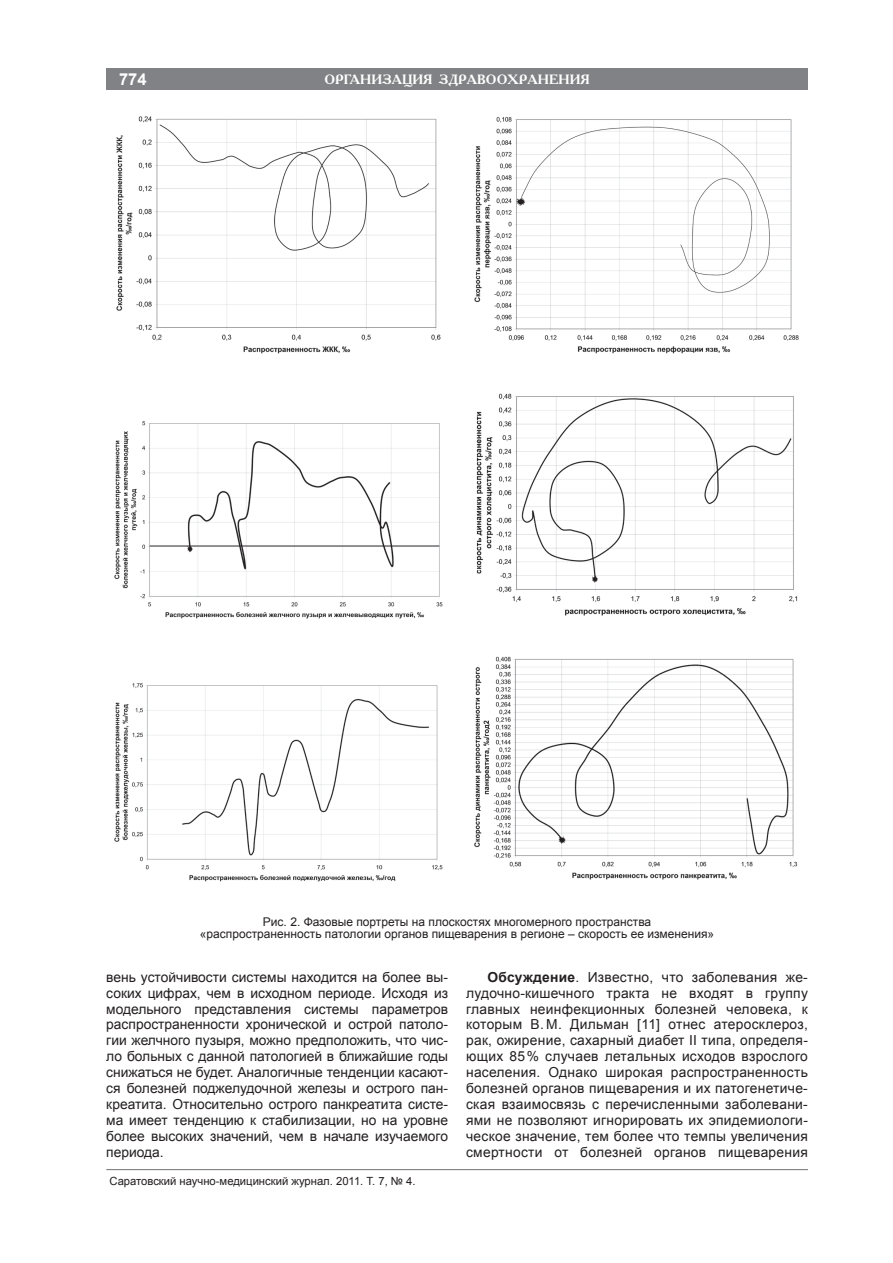
<style>
.page{position:relative;width:893px;height:1263px;background:#fff}
.page>*{position:absolute;margin:0;border:0;box-sizing:border-box;transform-origin:0 0}
.t1{font:700 16.5px "Arial";color:#fff}
.t2{font:13.8px/15.9px "Arial";color:#231f20;text-align:justify}
.t3{font:700 13.5px "Academy C";color:#fff}
.t4{font:12px/12px "Arial";color:#231f20;text-align:center}
.t5{font:11.25px "Arial";color:#231f20}
.s1{font-weight:700}
</style>
<div class="page">
<hr style="left:106px;top:1169px;width:702px;height:1px;background:#808285">
<div style="left:106px;top:68px;width:702px;height:21px;background:#808285"></div>
<img style="left:116px;top:116px;width:325px;height:238px">
<img style="left:474px;top:117px;width:325px;height:237px">
<img style="left:114px;top:421px;width:329px;height:198px">
<img style="left:476px;top:393px;width:322px;height:223px">
<img style="left:114px;top:683px;width:329px;height:199px">
<img style="left:474px;top:656px;width:324px;height:224px">
<p class="t1" style="left:119px;top:68px;width:29px">774</p>
<p class="t3" style="left:324px;top:71px;width:11px">ОРГАНИ</p>
<p class="t3" style="left:382px;top:71px;width:21px">ЗАЦИ</p>
<p class="t3" style="left:423px;top:71px;width:36px">Я ЗДРАВОО</p>
<p class="t3" style="left:507px;top:71px;width:23px">ХРАНЕНИ</p>
<p class="t3" style="left:580px;top:71px;width:11px">Я</p>
<p class="t4" style="left:200px;top:916px;width:516px">Рис. 2. Фазовые портреты на плоскостях многомерного пространства<br>«распространенность патологии органов пищеварения в регионе – скорость ее изменения»</p>
<p class="t2" style="left:106px;top:969px;width:343px">вень устойчивости системы находится на более вы&shy;соких цифрах, чем в исходном периоде. Исходя из модельного представления системы параметров распространенности хронической и острой патоло&shy;гии желчного пузыря, можно предположить, что чис&shy;ло больных с данной патологией в ближайшие годы снижаться не будет. Аналогичные тенденции касают&shy;ся болезней поджелудочной железы и острого пан&shy;креатита. Относительно острого панкреатита систе&shy;ма имеет тенденцию к стабилизации, но на уровне более высоких значений, чем в начале изучаемого периода.</p>
<p class="t2" style="left:466px;top:969px;width:343px;text-indent:21px"><span class="s1">Обсуждение</span>. Известно, что заболевания же&shy;лудочно-кишечного тракта не входят в группу главных неинфекционных болезней человека, к которым В. М. Дильман [11] отнес атеросклероз, рак, ожирение, сахарный диабет II типа, определя&shy;ющих 85 % случаев летальных исходов взрослого населения. Однако широкая распространенность болезней органов пищеварения и их патогенетиче&shy;ская взаимосвязь с перечисленными заболевани&shy;ями не позволяют игнорировать их эпидемиологи&shy;ческое значение, тем более что темпы увеличения смертности от болезней органов пищеварения</p>
<p class="t5" style="left:109px;top:1174px;width:308px">Саратовский научно-медицинский журнал. 2011. Т. 7, № 4.</p>
</div>
